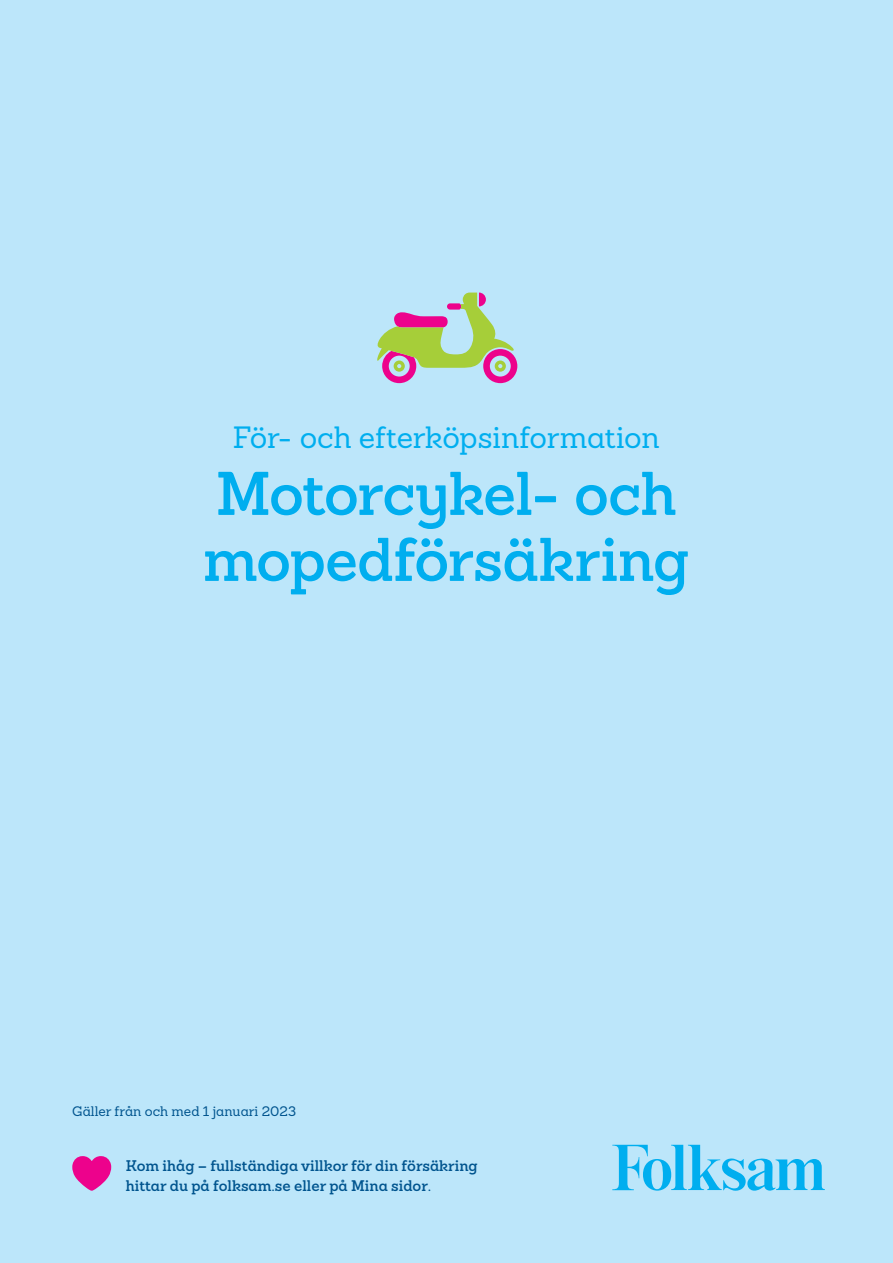
<style>
.page{position:relative;width:893px;height:1263px;background:#bce6fa}
.page>*{position:absolute;margin:0;border:0;box-sizing:border-box;transform-origin:0 0}
.Omslag_rubrik_40_44{font:600 60px/66px "Sanchez Folksam";letter-spacing:-.02em;color:#00aeef}
.t1{font:500 30px "Sanchez Folksam";letter-spacing:-.01em;color:#00aeef}
.t2{font:600 15px/19.5px "Sanchez Folksam";color:#00548e}
.Gäller_fr_o_m_omslag{font:500 13.5px "Sanchez Folksam";color:#00548e}
</style>
<div class="page">
<svg style="left:612px;top:1145px;width:213px;height:46px"></svg>
<svg style="left:72px;top:1156px;width:39px;height:35px"></svg>
<svg style="left:377px;top:293px;width:140px;height:90px"></svg>
<h2 class="t1" style="left:233px;top:418px;width:428px">För- och efterköpsinformation</h2>
<p class="Omslag_rubrik_40_44" style="left:203px;top:460px;width:488px">Motorcykel- och mopedförsäkring</p>
<p class="Gäller_fr_o_m_omslag" style="left:72px;top:1102px;width:225px">Gäller från och med 1 januari 2023</p>
<p class="t2" style="left:126px;top:1156px;width:353px">Kom ihåg – fullständiga villkor för din försäkring hittar du på folksam.se eller på Mina sidor.</p>
</div>
